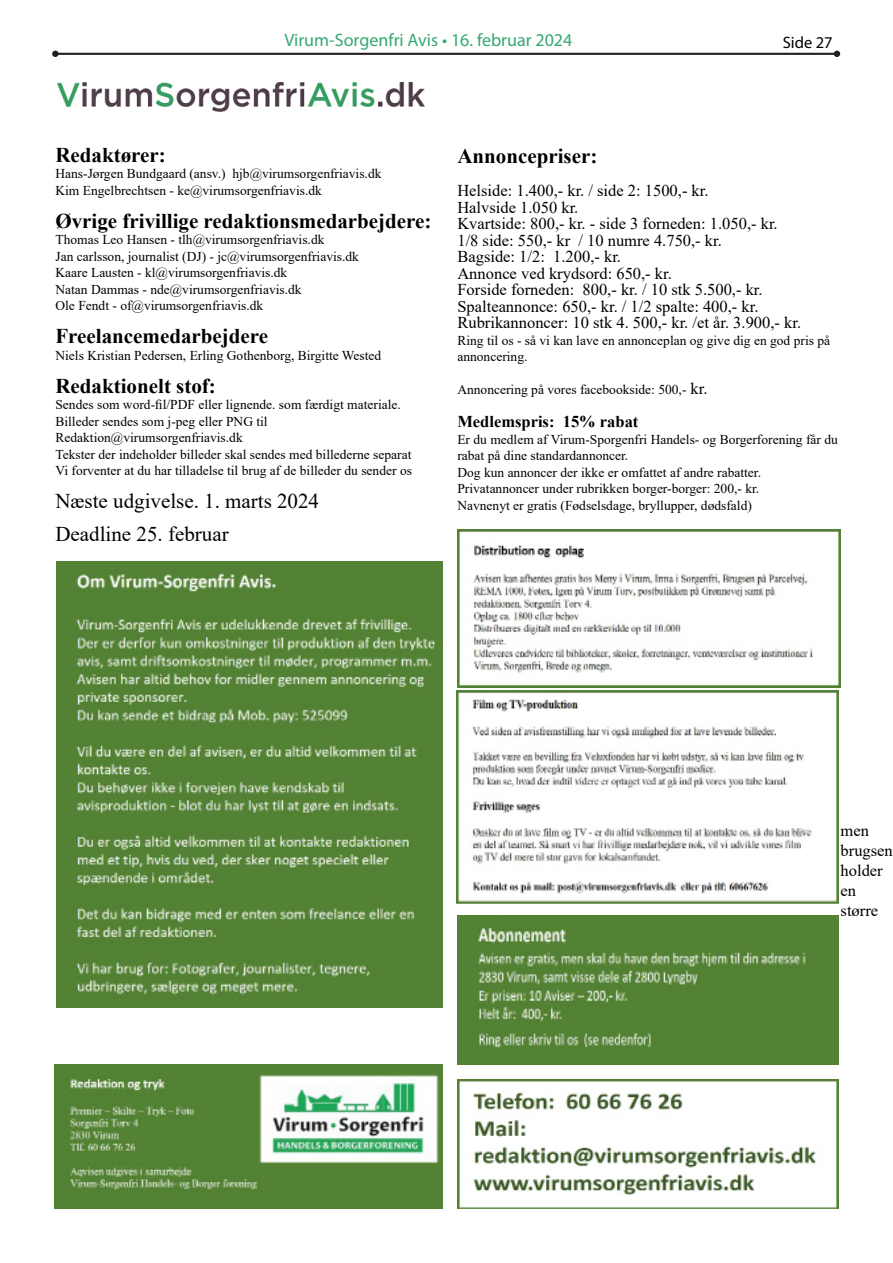
<style>
.page{position:relative;width:893px;height:1263px;background:#fff}
.page>*{position:absolute;margin:0;border:0;box-sizing:border-box;transform-origin:0 0}
.t1{font:700 21px "Times New Roman";color:#000}
.t2{font:21px/33px "Times New Roman";color:#000}
.t3{font:18px "Myriad Pro";color:#35a971}
.t4{font:16.5px/16.5px "Times New Roman";color:#000}
.t5{font:700 16.5px "Times New Roman";color:#000}
.t6{font:16.5px "Myriad Pro";color:#000}
.t7{font:13.5px/16.5px "Times New Roman";color:#000}
.s1{font-size:16.5px}
</style>
<div class="page">
<img style="left:57px;top:82px;width:367px;height:30px">
<img style="left:56px;top:561px;width:387px;height:446px">
<img style="left:55px;top:1064px;width:387px;height:145px">
<img style="left:457px;top:1080px;width:382px;height:129px">
<img style="left:457px;top:916px;width:382px;height:148px">
<img style="left:457px;top:529px;width:384px;height:158px">
<hr style="left:55px;top:53px;width:782px;height:2px;background:#231f20">
<div style="left:52px;top:51px;width:7px;height:6px;background:#231f20;border-radius:50%"></div>
<svg style="left:834px;top:51px;width:6px;height:6px"></svg>
<img style="left:457px;top:690px;width:382px;height:213px">
<p class="t3" style="left:284px;top:29px;width:289px">Virum-Sorgenfri Avis • 16. februar 2024</p>
<p class="t6" style="left:783px;top:33px;width:51px">Side 27</p>
<p class="t1" style="left:55px;top:139px;width:112px">Redaktører:</p>
<p class="t7" style="left:55px;top:165px;width:328px">Hans-Jørgen Bundgaard (ansv.) hjb@virumsorgenfriavis.dk<br>Kim Engelbrechtsen - ke@virumsorgenfriavis.dk</p>
<p class="t1" style="left:55px;top:205px;width:377px">Øvrige frivillige redaktionsmedarbejdere:</p>
<p class="t7" style="left:55px;top:231px;width:305px">Thomas Leo Hansen - tlh@virumsorgenfriavis.dk<br>Jan carlsson, journalist (DJ) - jc@virumsorgenfriavis.dk Kaare Lausten - kl@virumsorgenfriavis.dk<br>Natan Dammas - nde@virumsorgenfriavis.dk<br>Ole Fendt - of@virumsorgenfriavis.dk</p>
<p class="t1" style="left:55px;top:321px;width:214px">Freelancemedarbejdere</p>
<p class="t7" style="left:55px;top:346px;width:327px">Niels Kristian Pedersen, Erling Gothenborg, Birgitte Wested</p>
<p class="t1" style="left:55px;top:370px;width:162px">Redaktionelt stof:</p>
<p class="t7" style="left:55px;top:396px;width:357px">Sendes som word-fil/PDF eller lignende. som færdigt materiale.<br>Billeder sendes som j-peg eller PNG til Redaktion@virumsorgenfriavis.dk<br>Tekster der indeholder billeder skal sendes med billederne separat</p>
<p class="t7" style="left:55px;top:462px;width:358px">Vi forventer at du har tilladelse til brug af de billeder du sender os</p>
<p class="t2" style="left:55px;top:484px;width:265px">Næste udgivelse. 1. marts 2024<br>Deadline 25. februar</p>
<p class="t1" style="left:457px;top:141px;width:141px">Annoncepriser:</p>
<p class="t4" style="left:457px;top:182px;width:322px">Helside: 1.400,- kr. / side 2: 1500,- kr.<br>Halvside 1.050 kr.<br>Kvartside: 800,- kr. - side 3 forneden: 1.050,- kr.<br>1/8 side: 550,- kr / 10 numre 4.750,- kr.<br>Bagside: 1/2: 1.200,- kr.<br>Annonce ved krydsord: 650,- kr.<br>Forside forneden: 800,- kr. / 10 stk 5.500,- kr.<br>Spalteannonce: 650,- kr. / 1/2 spalte: 400,- kr.</p>
<p class="t4" style="left:457px;top:314px;width:345px">Rubrikannoncer: 10 stk 4. 500,- kr. /et år. 3.900,- kr.</p>
<p class="t7" style="left:457px;top:331px;width:374px">Ring til os - så vi kan lave en annonceplan og give dig en god pris på annoncering.</p>
<p class="t7" style="left:457px;top:381px;width:252px">Annoncering på vores facebookside: 500,- <span class="s1">kr.</span></p>
<p class="t5" style="left:457px;top:410px;width:183px">Medlemspris: 15% rabat</p>
<p class="t7" style="left:457px;top:430px;width:382px">Er du medlem af Virum-Sporgenfri Handels- og Borgerforening får du rabat på dine standardannoncer.<br>Dog kun annoncer der ikke er omfattet af andre rabatter.<br>Privatannoncer under rubrikken borger-borger: 200,- kr.<br>Navnenyt er gratis (Fødselsdage, bryllupper, dødsfald)</p>
<p class="t4" style="left:841px;top:820px;width:54px;line-height:19.8px">men brugsen holder en større</p>
</div>
